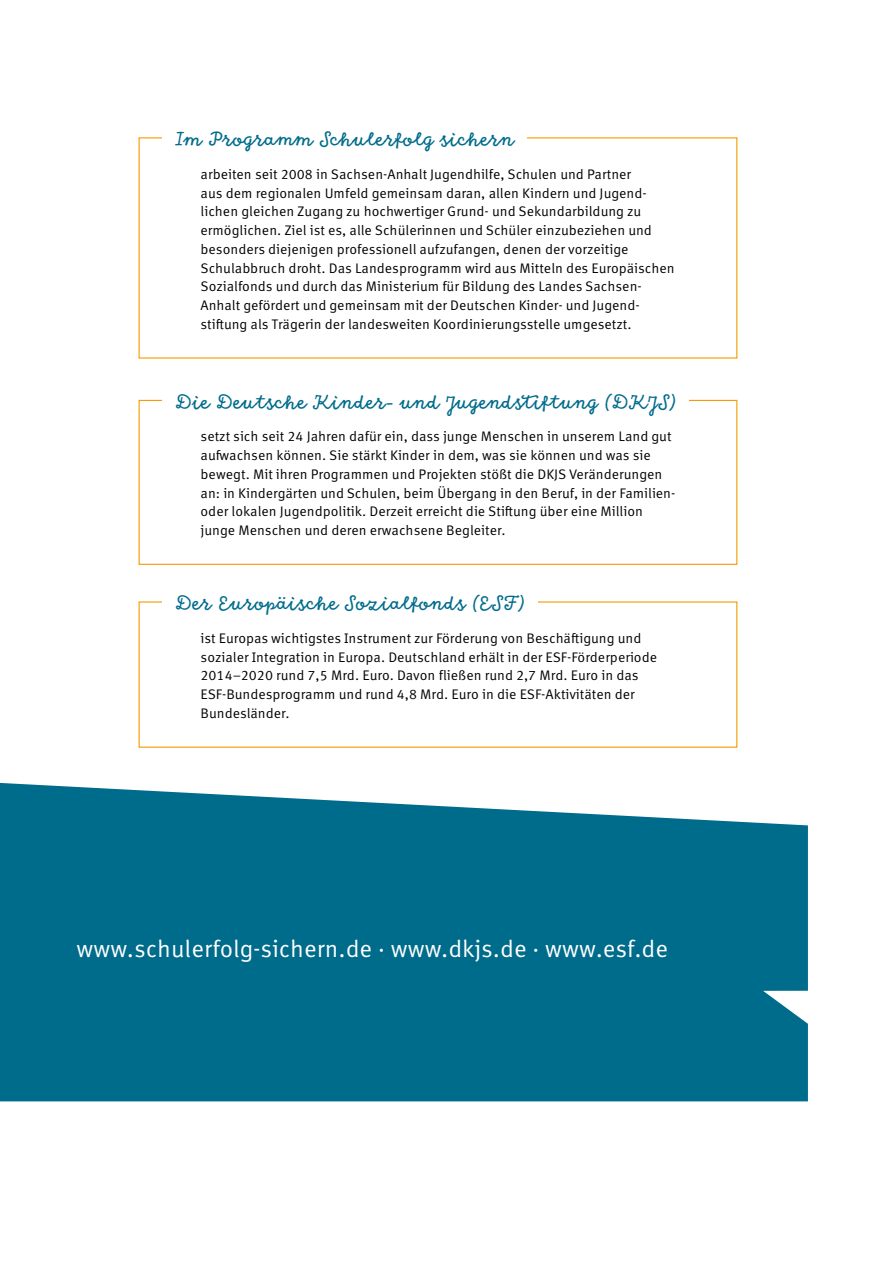
<style>
.page{position:relative;width:893px;height:1263px;background:#fff}
.page>*{position:absolute;margin:0;border:0;box-sizing:border-box;transform-origin:0 0}
.t1{font:24px "Meta Correspondence Pro";color:#fff}
.t2{font:22.5px "Goodlife Script";color:#006c8c}
.t3{font:13.8px/18.8px "Meta Correspondence Pro";color:#000}
</style>
<div class="page">
<div style="left:0;top:783px;width:808px;height:318px;background:#006c8c"></div>
<div style="left:139px;top:400px;width:598px;height:165px;border:1px solid #f59b00"></div>
<div style="left:162px;top:390px;width:527px;height:19px;background:#fff"></div>
<h2 class="t2" style="left:175px;top:127px;width:341px">Im Programm Schulerfolg sichern</h2>
<p class="t3" style="left:201px;top:164px;width:476px">arbeiten seit 2008 in Sachsen-Anhalt Jugendhilfe, Schulen und Partner<br>aus dem regionalen Umfeld gemeinsam daran, allen Kindern und Jugend&shy;lichen gleichen Zugang zu hochwertiger Grund- und Sekundarbildung zu ermöglichen. Ziel ist es, alle Schülerinnen und Schüler einzubeziehen und besonders diejenigen professionell aufzufangen, denen der vorzeitige Schulabbruch droht. Das Landesprogramm wird aus Mitteln des Europäischen Sozialfonds und durch das Ministerium für Bildung des Landes Sachsen-Anhalt gefördert und gemeinsam mit der Deutschen Kinder- und Jugend&shy;stiftung als Trägerin der landesweiten Koordinierungsstelle umgesetzt.</p>
<h2 class="t2" style="left:175px;top:390px;width:503px">Die Deutsche Kinder- und Jugendstiftung (DKJS)</h2>
<p class="t3" style="left:201px;top:426px;width:476px">setzt sich seit 24 Jahren dafür ein, dass junge Menschen in unserem Land gut aufwachsen können. Sie stärkt Kinder in dem, was sie können und was sie bewegt. Mit ihren Programmen und Projekten stößt die DKJS Veränderungen an: in Kindergärten und Schulen, beim Übergang in den Beruf, in der Familien&shy;oder lokalen Jugendpolitik. Derzeit erreicht die Stiftung über eine Million junge Menschen und deren erwachsene Begleiter.</p>
<h2 class="t2" style="left:175px;top:591px;width:351px">Der Europäische Sozialfonds (ESF)</h2>
<p class="t3" style="left:201px;top:628px;width:458px">ist Europas wichtigstes Instrument zur Förderung von Beschäftigung und sozialer Integration in Europa. Deutschland erhält in der ESF-Förderperiode 2014–2020 rund 7,5 Mrd. Euro. Davon fließen rund 2,7 Mrd. Euro in das ESF-Bundesprogramm und rund 4,8 Mrd. Euro in die ESF-Aktivitäten der Bundesländer.</p>
<h1 class="t1" style="left:77px;top:930px;width:593px">www.schulerfolg-sichern.de · www.dkjs.de · www.esf.de</h1>
</div>
